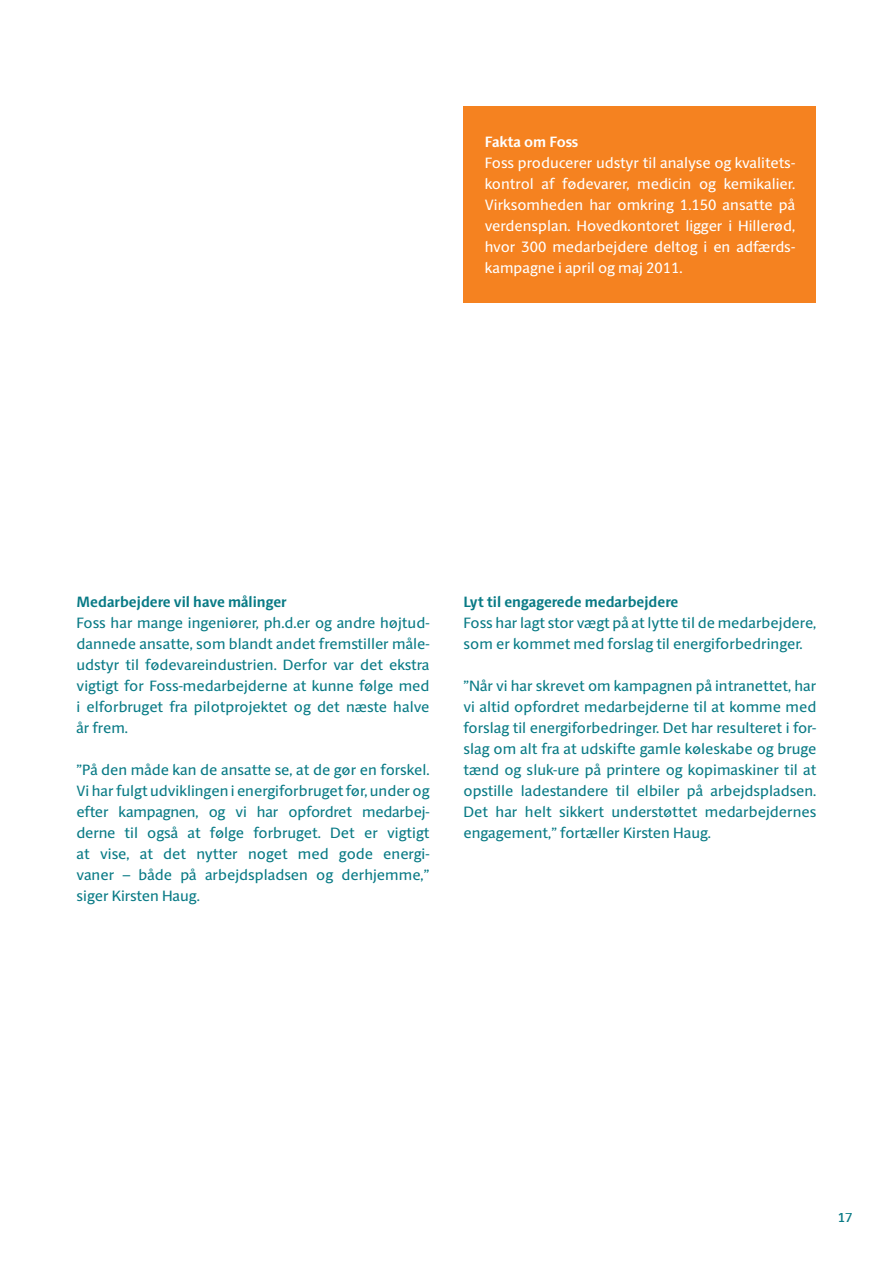
<style>
.page{position:relative;width:893px;height:1263px;background:#fff}
.page>*{position:absolute;margin:0;border:0;box-sizing:border-box;transform-origin:0 0}
.brød{font:15px/21px "ID Sans";color:#087a85;text-align:justify}
.Underover{font:15px/21px "ID Sans";color:#fff;text-align:justify}
.Underover-2{font:700 15px "ID Sans";color:#087a85}
.Underover-3{font:700 15px "ID Sans";letter-spacing:-.005em;color:#fff}
.t1{font:600 13.5px "ID Sans";color:#087a85}
</style>
<div class="page">
<div style="left:463px;top:106px;width:353px;height:197px;background:#f58220"></div>
<p class="Underover-3" style="left:485px;top:133px;width:95px">Fakta om Foss</p>
<p class="Underover" style="left:485px;top:153px;width:312px">Foss producerer udstyr til analyse og kvalitets&shy;kontrol af fødevarer, medicin og kemikalier.<br>Virksomheden har omkring 1.150 ansatte på verdensplan. Hovedkontoret ligger i Hillerød, hvor 300 medarbejdere deltog i en adfærds&shy;kampagne i april og maj 2011.</p>
<p class="Underover-2" style="left:77px;top:592px;width:212px">Medarbejdere vil have målinger</p>
<p class="brød" style="left:77px;top:612px;width:354px">Foss har mange ingeniører, ph.d.er og andre højtud&shy;dannede ansatte, som blandt andet fremstiller måle&shy;udstyr til fødevareindustrien. Derfor var det ekstra vigtigt for Foss-medarbejderne at kunne følge med i elforbruget fra pilotprojektet og det næste halve år frem.</p>
<p class="brød" style="left:77px;top:759px;width:354px">”På den måde kan de ansatte se, at de gør en forskel.<br>Vi har fulgt udviklingen i energiforbruget før, under og efter kampagnen, og vi har opfordret medarbej&shy;derne til også at følge forbruget. Det er vigtigt at vise, at det nytter noget med gode energi&shy;vaner – både på arbejdspladsen og derhjemme,” siger Kirsten Haug.</p>
<p class="Underover-2" style="left:463px;top:592px;width:216px">Lyt til engagerede medarbejdere</p>
<p class="brød" style="left:463px;top:612px;width:354px">Foss har lagt stor vægt på at lytte til de medarbejdere,</p>
<p class="brød" style="left:463px;top:633px;width:341px">som er kommet med forslag til energiforbedringer.</p>
<p class="brød" style="left:463px;top:675px;width:354px">”Når vi har skrevet om kampagnen på intranettet, har</p>
<p class="brød" style="left:463px;top:696px;width:354px">vi altid opfordret medarbejderne til at komme med forslag til energiforbedringer. Det har resulteret i for&shy;slag om alt fra at udskifte gamle køleskabe og bruge tænd og sluk-ure på printere og kopimaskiner til at opstille ladestandere til elbiler på arbejdspladsen.<br>Det har helt sikkert understøttet medarbejdernes engagement,” fortæller Kirsten Haug.</p>
<p class="t1" style="left:838px;top:1209px;width:17px">17</p>
</div>
